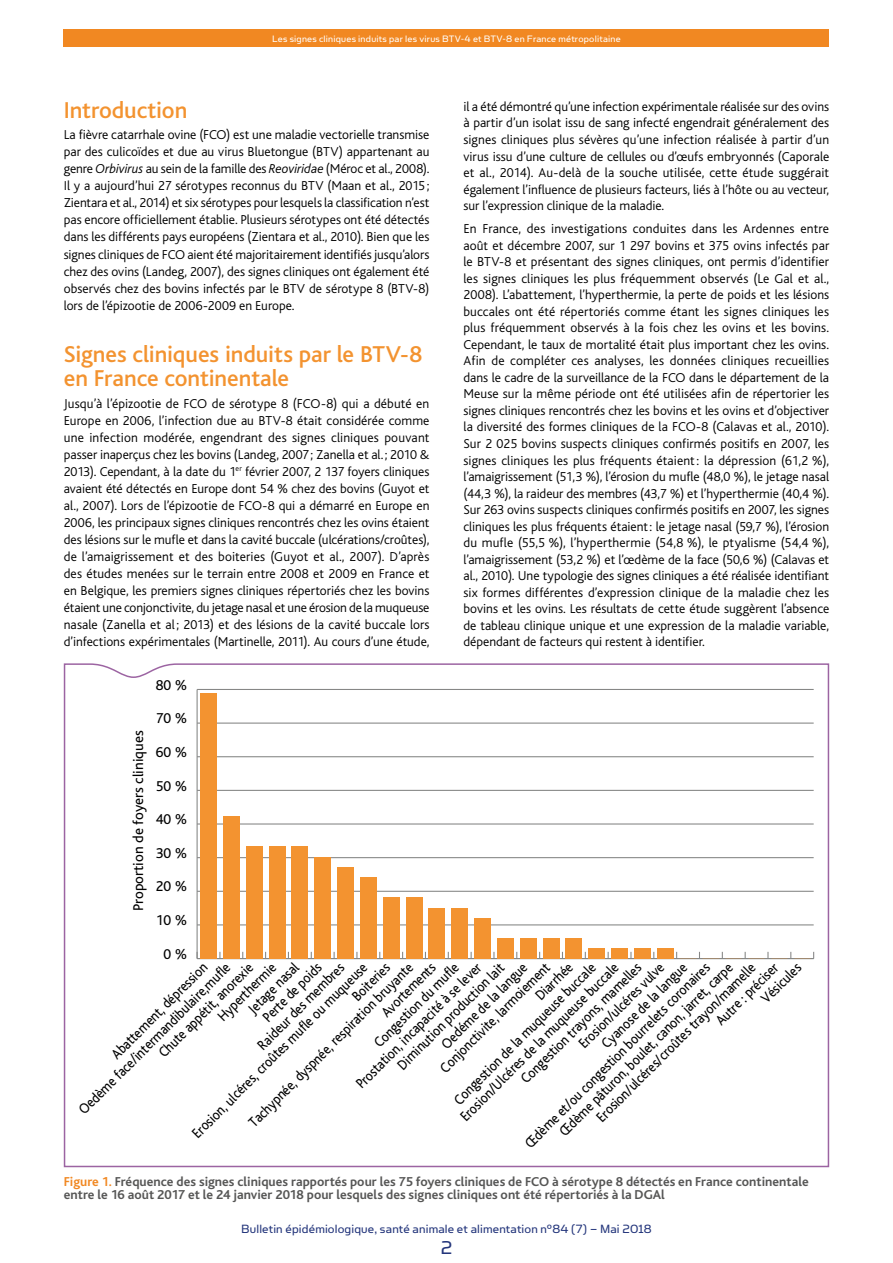
<style>
.page{position:relative;width:893px;height:1263px;background:#fff}
.page>*{position:absolute;margin:0;border:0;box-sizing:border-box;transform-origin:0 0}
.ST1{font:500 24px/24.6px "Bliss";letter-spacing:-.005em;color:#f39330}
.t1{font:21px "Simian Text Orangutan";color:#23357b}
.t2{font:15px/16.2px "Bliss";color:#000;scale:.89 1}
.t3{font:15px "Bliss";color:#000}
.t4{font:14.85px "Bliss";color:#000}
.TEXTE_COURANT{font:300 13.5px/16.5px "Bliss";color:#000;text-align:justify}
.Titre_tablo-Fig_FR{font:700 13.5px/13.5px "Bliss";color:#565655}
.t5{font:13.5px "Simian Text Orangutan";letter-spacing:.01em;color:#23357b}
.t6{font:10.5px "Simian Text Orangutan";letter-spacing:.02em;color:#fff}
.s1{font-style:italic}
.s2{color:#f18822}
</style>
<div class="page">
<div style="left:64px;top:30px;width:765px;height:17px;background:#f18822"></div>
<svg style="left:63px;top:663px;width:767px;height:505px"></svg>
<p class="t6" style="left:272px;top:33px;width:350px">Les signes cliniques induits par les virus BTV-4 et BTV-8 en France métropolitaine</p>
<p class="ST1" style="left:64px;top:98px;width:125px">Introduction</p>
<p class="TEXTE_COURANT" style="left:64px;top:126px;width:367px;line-height:17.1px">La fièvre catarrhale ovine (FCO) est une maladie vectorielle transmise par des culicoïdes et due au virus Bluetongue (BTV) appartenant au genre <span class="s1">Orbivirus</span> au sein de la famille des <span class="s1">Reoviridae</span> (Méroc et al., 2008).<br>Il y a aujourd’hui 27 sérotypes reconnus du BTV (Maan et al., 2015; Zientara et al., 2014) et six sérotypes pour lesquels la classification n’est pas encore officiellement établie. Plusieurs sérotypes ont été détectés dans les différents pays européens (Zientara et al., 2010). Bien que les signes cliniques de FCO aient été majoritairement identifiés jusqu’alors chez des ovins (Landeg, 2007), des signes cliniques ont également été observés chez des bovins infectés par le BTV de sérotype 8 (BTV-8) lors de l’épizootie de 2006-2009 en Europe.</p>
<p class="ST1" style="left:64px;top:342px;width:360px">Signes cliniques induits par le BTV-8 en France continentale</p>
<p class="TEXTE_COURANT" style="left:64px;top:395px;width:367px;line-height:17.1px">Jusqu’à l’épizootie de FCO de sérotype 8 (FCO-8) qui a débuté en Europe en 2006, l’infection due au BTV-8 était considérée comme une infection modérée, engendrant des signes cliniques pouvant passer inaperçus chez les bovins (Landeg, 2007; Zanella et al.; 2010 &amp; 2013). Cependant, à la date du 1<sup>er</sup> février 2007, 2 137 foyers cliniques avaient été détectés en Europe dont 54 % chez des bovins (Guyot et al., 2007). Lors de l’épizootie de FCO-8 qui a démarré en Europe en 2006, les principaux signes cliniques rencontrés chez les ovins étaient des lésions sur le mufle et dans la cavité buccale (ulcérations/croûtes), de l’amaigrissement et des boiteries (Guyot et al., 2007). D’après des études menées sur le terrain entre 2008 et 2009 en France et en Belgique, les premiers signes cliniques répertoriés chez les bovins étaient une conjonctivite, du jetage nasal et une érosion de la muqueuse nasale (Zanella et al ; 2013) et des lésions de la cavité buccale lors d’infections expérimentales (Martinelle, 2011). Au cours d’une étude,</p>
<p class="t3" style="left:156px;top:677px;width:33px">80 %</p>
<p class="t4" style="left:131px;top:911px;width:182px;rotate:-90deg">Proportion de foyers cliniques</p>
<p class="t3" style="left:156px;top:710px;width:33px">70 %</p>
<p class="t3" style="left:156px;top:744px;width:33px">60 %</p>
<p class="t3" style="left:156px;top:778px;width:33px">50 %</p>
<p class="t3" style="left:156px;top:811px;width:33px">40 %</p>
<p class="t3" style="left:156px;top:845px;width:33px">30 %</p>
<p class="t3" style="left:156px;top:878px;width:33px">20 %</p>
<p class="t3" style="left:156px;top:912px;width:33px">10 %</p>
<p class="t3" style="left:164px;top:946px;width:25px">0 %</p>
<p class="TEXTE_COURANT" style="left:463px;top:99px;width:367px">il a été démontré qu’une infection expérimentale réalisée sur des ovins à partir d’un isolat issu de sang infecté engendrait généralement des signes cliniques plus sévères qu’une infection réalisée à partir d’un virus issu d’une culture de cellules ou d’œufs embryonnés (Caporale et al., 2014). Au-delà de la souche utilisée, cette étude suggérait également l’influence de plusieurs facteurs, liés à l’hôte ou au vecteur, sur l’expression clinique de la maladie.</p>
<p class="TEXTE_COURANT" style="left:463px;top:221px;width:367px">En France, des investigations conduites dans les Ardennes entre août et décembre 2007, sur 1 297 bovins et 375 ovins infectés par le BTV-8 et présentant des signes cliniques, ont permis d’identifier les signes cliniques les plus fréquemment observés (Le Gal et al., 2008). L’abattement, l’hyperthermie, la perte de poids et les lésions buccales ont été répertoriés comme étant les signes cliniques les plus fréquemment observés à la fois chez les ovins et les bovins.<br>Cependant, le taux de mortalité était plus important chez les ovins.<br>Afin de compléter ces analyses, les données cliniques recueillies dans le cadre de la surveillance de la FCO dans le département de la Meuse sur la même période ont été utilisées afin de répertorier les signes cliniques rencontrés chez les bovins et les ovins et d’objectiver la diversité des formes cliniques de la FCO-8 (Calavas et al., 2010).<br>Sur 2 025 bovins suspects cliniques confirmés positifs en 2007, les signes cliniques les plus fréquents étaient: la dépression (61,2 %), l’amaigrissement (51,3 %), l’érosion du mufle (48,0 %), le jetage nasal (44,3 %), la raideur des membres (43,7 %) et l’hyperthermie (40,4 %).<br>Sur 263 ovins suspects cliniques confirmés positifs en 2007, les signes cliniques les plus fréquents étaient: le jetage nasal (59,7 %), l’érosion du mufle (55,5 %), l’hyperthermie (54,8 %), le ptyalisme (54,4 %), l’amaigrissement (53,2 %) et l’œdème de la face (50,6 %) (Calavas et al., 2010). Une typologie des signes cliniques a été réalisée identifiant six formes différentes d’expression clinique de la maladie chez les bovins et les ovins. Les résultats de cette étude suggèrent l’absence de tableau clinique unique et une expression de la maladie variable, dépendant de facteurs qui restent à identifier.</p>
<p class="t2" style="left:245px;top:1006px;width:75px;rotate:-45deg">Jetage nasal</p>
<p class="t2" style="left:437px;top:1065px;width:169px;rotate:-45deg">Conjonctivite, larmoiement</p>
<p class="t2" style="left:394px;top:1062px;width:164px;rotate:-45deg">Diminution production lait</p>
<p class="t2" style="left:713px;top:1017px;width:93px;rotate:-45deg">Autre : préciser</p>
<p class="t2" style="left:353px;top:1080px;width:194px;rotate:-45deg">Prostation, incapacité à se lever</p>
<p class="t2" style="left:254px;top:1042px;width:132px;rotate:-45deg">Raideur des membres</p>
<p class="t2" style="left:259px;top:1014px;width:88px;rotate:-45deg">Perte de poids</p>
<p class="t2" style="left:349px;top:993px;width:55px;rotate:-45deg">Boiteries</p>
<p class="t2" style="left:378px;top:1009px;width:81px;rotate:-45deg">Avortements</p>
<p class="t2" style="left:518px;top:1075px;width:186px;rotate:-45deg">Congestion trayons, mamelles</p>
<p class="t2" style="left:758px;top:995px;width:58px;rotate:-45deg">Vésicules</p>
<p class="t2" style="left:522px;top:1140px;width:288px;rotate:-45deg">Œdème et/ou congestion bourrelets coronaires</p>
<p class="t2" style="left:246px;top:1119px;width:255px;rotate:-45deg">Tachypnée, dyspnée, respiration bruyante</p>
<p class="t2" style="left:189px;top:1130px;width:272px;rotate:-45deg">Erosion, ulcéres, croûtes mufle ou muqueuse</p>
<p class="t2" style="left:76px;top:1106px;width:235px;rotate:-45deg">Oedème face/intermandibulaire,mufle</p>
<p class="t2" style="left:215px;top:1013px;width:87px;rotate:-45deg">Hyperthermie</p>
<p class="t2" style="left:155px;top:1049px;width:144px;rotate:-45deg">Chute appétit, anorexie</p>
<p class="t2" style="left:593px;top:1114px;width:247px;rotate:-45deg">Erosion/ulcéres/croûtes trayon/mamelle</p>
<p class="t2" style="left:587px;top:1029px;width:130px;text-indent:-16px;rotate:-45deg">Erosion/ulcéres vulve<br>Cyanose de la langue</p>
<p class="t2" style="left:438px;top:1041px;width:130px;rotate:-45deg">Oedéme de la langue</p>
<p class="t2" style="left:556px;top:1128px;width:269px;rotate:-45deg">Œdème pâturon, boulet, canon, jarret, carpe</p>
<p class="t2" style="left:371px;top:1039px;width:128px;rotate:-45deg">Congestion du mufle</p>
<p class="t2" style="left:532px;top:992px;width:54px;rotate:-45deg">Diarrhée</p>
<p class="t2" style="left:457px;top:1113px;width:245px;rotate:-45deg">Erosion/Ulcéres de la muqueuse buccale</p>
<p class="t2" style="left:451px;top:1097px;width:219px;rotate:-45deg">Congestion de la muqueuse buccale</p>
<p class="t2" style="left:108px;top:1051px;width:147px;rotate:-45deg">Abattement, dépression</p>
<p class="Titre_tablo-Fig_FR" style="left:64px;top:1175px;width:746px"><span class="s2">Figure 1.</span> Fréquence des signes cliniques rapportés pour les 75 foyers cliniques de FCO à sérotype 8 détectés en France continentale entre le 16 août 2017 et le 24 janvier 2018 pour lesquels des signes cliniques ont été répertoriés à la DGAl</p>
<p class="t5" style="left:241px;top:1221px;width:412px">Bulletin épidémiologique, santé animale et alimentation n°84 (7) – Mai 2018</p>
<p class="t1" style="left:441px;top:1236px;width:13px">2</p>
</div>
